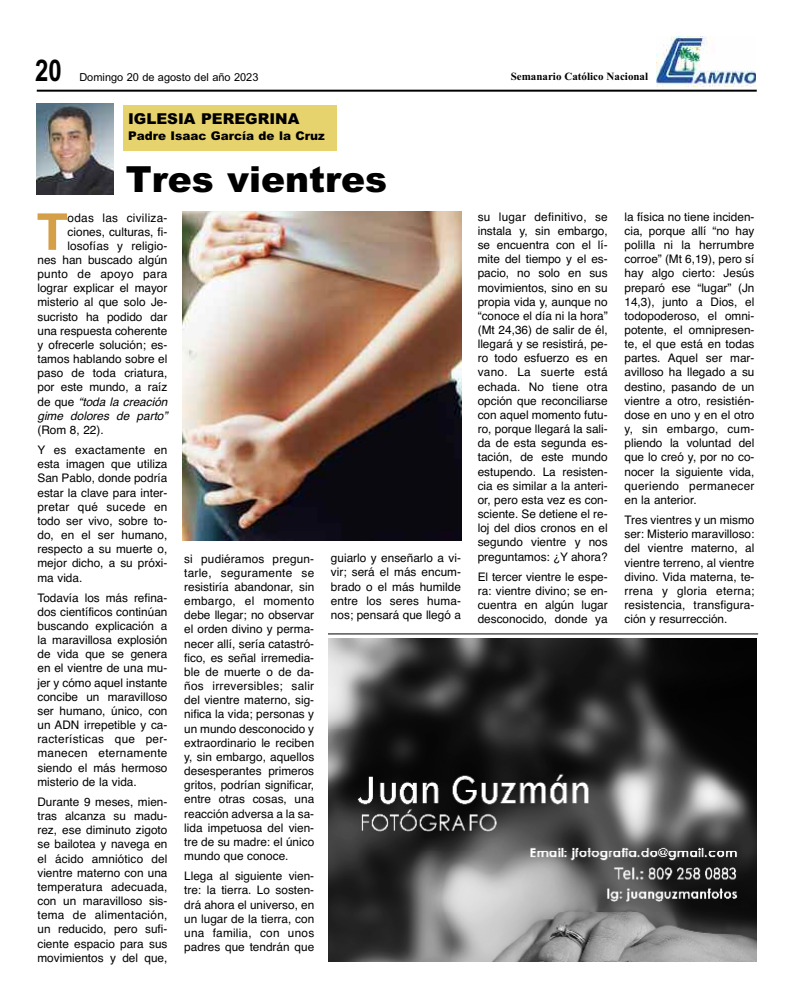
<style>
.page{position:relative;width:792px;height:1008px;background:#fff}
.page>*{position:absolute;margin:0;border:0;box-sizing:border-box;transform-origin:0 0}
.t1{font:700 50.6px "Helvetica";color:#d49f47}
.t2{font:900 36px "Arial";color:#000}
.t3{font:700 30px "Arial";color:#000;scale:.8 1}
.t4{font:900 15px "Arial";color:#000}
.t5{font:900 12px "Arial";color:#000}
.t6{font:11.8px/14.2px "Helvetica";color:#000;text-align:justify}
.t7{font:11.8px/20.2px "Helvetica";letter-spacing:.02em;color:#000}
.t8{font:11px "Arial";color:#000}
.t9{font:700 11px "Times New Roman";color:#000}
.s1{font-style:italic}
</style>
<div class="page">
<img style="left:656px;top:36px;width:100px;height:51px">
<hr style="left:37px;top:90px;width:720px;height:2px;background:#000">
<div style="left:123px;top:105px;width:214px;height:46px;background:#e7d36e"></div>
<img style="left:37px;top:104px;width:76px;height:90px">
<img style="left:183px;top:211px;width:279px;height:329px">
<img style="left:328px;top:638px;width:428px;height:324px">
<hr style="left:328px;top:633px;width:430px;height:1px;background:#000">
<h3 class="t3" style="left:35px;top:53px;width:35px">20</h3>
<p class="t8" style="left:79px;top:71px;width:181px">Domingo 20 de agosto del año 2023</p>
<p class="t9" style="left:511px;top:70px;width:139px">Semanario Católico Nacional</p>
<p class="t4" style="left:128px;top:110px;width:173px">IGLESIA PEREGRINA</p>
<p class="t5" style="left:128px;top:129px;width:198px">Padre Isaac García de la Cruz</p>
<h2 class="t2" style="left:126px;top:158px;width:263px">Tres vientres</h2>
<p class="t6" style="left:37px;top:210px;width:132px;text-align:right">odas las civiliza&shy;ciones, culturas, fi&shy;losofías y religio-<br>nes han buscado algún punto de apoyo para lograr explicar el mayor misterio al que solo Je&shy;sucristo ha podido dar una respuesta coherente y ofrecerle solución; es&shy;tamos hablando sobre el paso de toda criatura, por este mundo, a raíz de que <span class="s1">“toda la creación gime dolores de parto”</span></p>
<p class="t7" style="left:37px;top:420px;width:131px">(Rom 8, 22).<br>Y es exactamente en</p>
<p class="t6" style="left:37px;top:457px;width:132px">esta imagen que utiliza San Pablo, donde podría estar la clave para inter&shy;pretar qué sucede en todo ser vivo, sobre to&shy;do, en el ser humano, respecto a su muerte o, mejor dicho, a su próxi&shy;ma vida.</p>
<p class="t6" style="left:37px;top:591px;width:132px">Todavía los más refina&shy;dos científicos continúan buscando explicación a la maravillosa explosión de vida que se genera en el vientre de una mu&shy;jer y cómo aquel instante concibe un maravilloso ser humano, único, con un ADN irrepetible y ca&shy;racterísticas que per&shy;manecen eternamente siendo el más hermoso misterio de la vida.</p>
<p class="t6" style="left:37px;top:795px;width:132px">Durante 9 meses, mien&shy;tras alcanza su madu&shy;rez, ese diminuto zigoto se bailotea y navega en el ácido amniótico del vientre materno con una temperatura adecuada, con un maravilloso sis&shy;tema de alimentación, un reducido, pero sufi&shy;ciente espacio para sus movimientos y del que,</p>
<h1 class="t1" style="left:37px;top:203px;width:32px">T</h1>
<p class="t6" style="left:184px;top:551px;width:132px">si pudiéramos pregun&shy;tarle, seguramente se resistiría abandonar, sin embargo, el momento debe llegar; no observar el orden divino y perma&shy;necer allí, sería catastró&shy;fico, es señal irremedia&shy;ble de muerte o de da&shy;ños irreversibles; salir del vientre materno, sig&shy;nifica la vida; personas y un mundo desconocido y extraordinario le reciben y, sin embargo, aquellos desesperantes primeros gritos, podrían significar, entre otras cosas, una reacción adversa a la sa&shy;lida impetuosa del vien&shy;tre de su madre: el único mundo que conoce.</p>
<p class="t6" style="left:184px;top:869px;width:132px">Llega al siguiente vien&shy;tre: la tierra. Lo sosten&shy;drá ahora el universo, en un lugar de la tierra, con una familia, con unos padres que tendrán que</p>
<p class="t6" style="left:331px;top:551px;width:132px">guiarlo y enseñarlo a vi&shy;vir; será el más encum&shy;brado o el más humilde entre los seres huma&shy;nos; pensará que llegó a</p>
<p class="t6" style="left:478px;top:210px;width:132px">su lugar definitivo, se instala y, sin embargo, se encuentra con el lí&shy;mite del tiempo y el es&shy;pacio, no solo en sus movimientos, sino en su propia vida y, aunque no “conoce el día ni la hora” (Mt 24,36) de salir de él, llegará y se resistirá, pe&shy;ro todo esfuerzo es en vano. La suerte está echada. No tiene otra opción que reconciliarse con aquel momento futu&shy;ro, porque llegará la sali&shy;da de esta segunda es&shy;tación, de este mundo estupendo. La resisten&shy;cia es similar a la anteri&shy;or, pero esta vez es con&shy;sciente. Se detiene el re&shy;loj del dios cronos en el segundo vientre y nos preguntamos: ¿Y ahora?</p>
<p class="t6" style="left:478px;top:570px;width:132px">El tercer vientre le espe&shy;ra: vientre divino; se en&shy;cuentra en algún lugar desconocido, donde ya</p>
<p class="t6" style="left:625px;top:210px;width:132px">la física no tiene inciden&shy;cia, porque allí “no hay polilla ni la herrumbre corroe” (Mt 6,19), pero sí hay algo cierto: Jesús preparó ese “lugar” (Jn 14,3), junto a Dios, el todopoderoso, el omni&shy;potente, el omnipresen&shy;te, el que está en todas partes. Aquel ser mar&shy;avilloso ha llegado a su destino, pasando de un vientre a otro, resistién&shy;dose en uno y en el otro y, sin embargo, cum&shy;pliendo la voluntad del que lo creó y, por no co&shy;nocer la siguiente vida, queriendo permanecer en la anterior.</p>
<p class="t6" style="left:625px;top:513px;width:132px">Tres vientres y un mismo ser: Misterio maravilloso: del vientre materno, al vientre terreno, al vientre divino. Vida materna, te&shy;rrena y gloria eterna; resistencia, transfigura&shy;ción y resurrección.</p>
</div>
